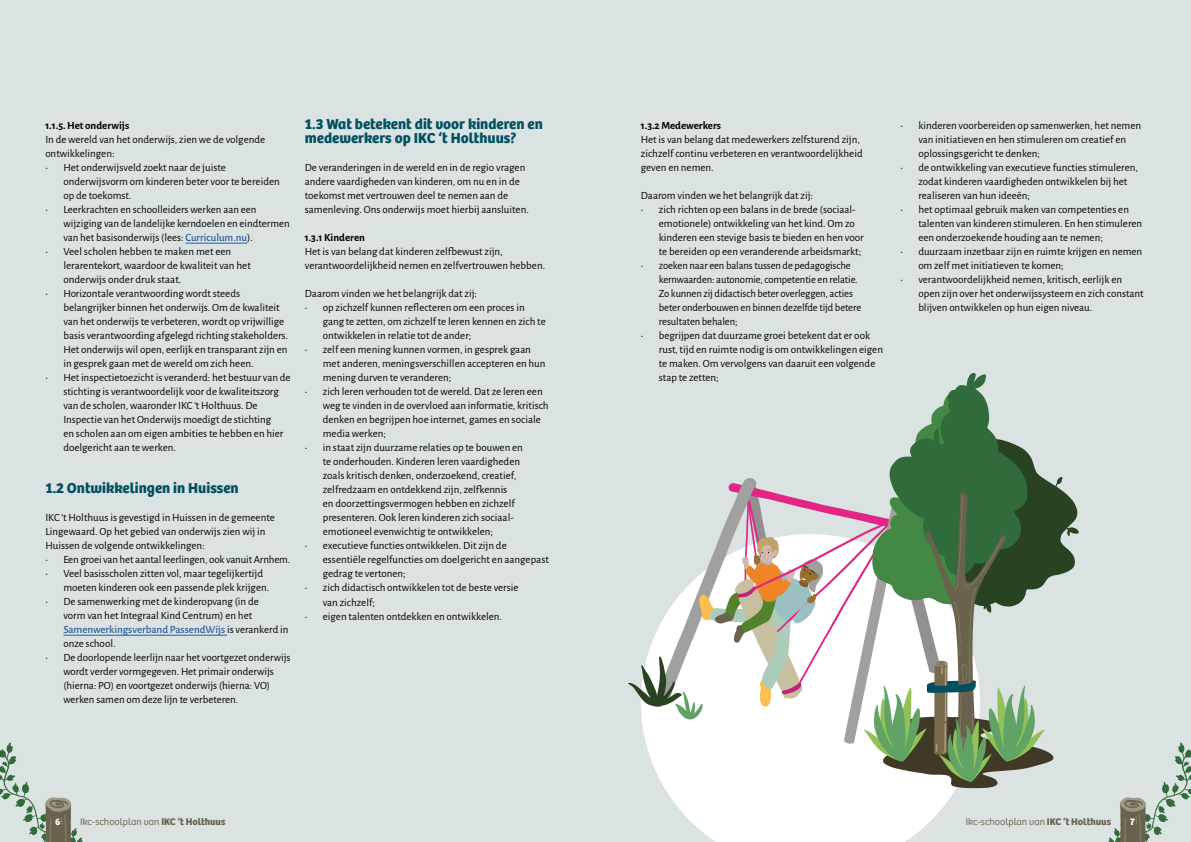
<style>
.page{position:relative;width:1191px;height:842px;background:#dbe2e2}
.page>*{position:absolute;margin:0;border:0;box-sizing:border-box;transform-origin:0 0}
.t1{font:700 15px/14px "Bree";color:#005060}
.t2{font:11px/14px "Alegreya Sans";color:#000}
.t3{font:700 11px "Alegreya Sans";color:#000}
.t4{font:300 10px "Bree";color:#69624d}
.t5{font:700 10px "Bree";color:#fff}
.s1{font-weight:500;color:#275b9b}
.s2{font-weight:700}
</style>
<div class="page">
<svg style="left:665px;top:788px;width:315px;height:54px;fill:#fff"></svg>
<hr style="left:185px;top:243px;width:62px;height:1px;background:#275b9b">
<hr style="left:63px;top:635px;width:164px;height:1px;background:#275b9b">
<svg style="left:628px;top:373px;width:450px;height:415px"></svg>
<svg style="left:1108px;top:742px;width:83px;height:100px"></svg>
<svg style="left:0;top:742px;width:83px;height:100px"></svg>
<p class="t3" style="left:45px;top:118px;width:85px">1.1.5.Het onderwijs</p>
<p class="t2" style="left:45px;top:132px;width:221px">In de wereld van het onderwijs, zien we de volgende ontwikkelingen:</p>
<p class="t2" style="left:63px;top:160px;width:218px;text-indent:-18px">• Het onderwijsveld zoekt naar de juiste onderwijsvorm om kinderen beter voor te bereiden op de toekomst.</p>
<p class="t2" style="left:63px;top:202px;width:228px;text-indent:-18px">• Leerkrachten en schoolleiders werken aan een wijziging van de landelijke kerndoelen en eindtermen van het basisonderwijs (lees: <span class="s1">Curriculum.nu</span>).</p>
<p class="t2" style="left:63px;top:244px;width:189px;text-indent:-18px">• Veel scholen hebben te maken met een lerarentekort, waardoor de kwaliteit van het onderwijs onder druk staat.</p>
<p class="t2" style="left:63px;top:286px;width:226px;text-indent:-18px">• Horizontale verantwoording wordt steeds belangrijker binnen het onderwijs. Om de kwaliteit van het onderwijs te verbeteren, wordt op vrijwillige basis verantwoording afgelegd richting stakeholders.<br>Het onderwijs wil open, eerlijk en transparant zijn en in gesprek gaan met de wereld om zich heen.</p>
<p class="t2" style="left:63px;top:370px;width:229px;text-indent:-18px">• Het inspectietoezicht is veranderd: het bestuur van de stichting is verantwoordelijk voor de kwaliteitszorg van de scholen, waaronder IKC ‘t Holthuus. De Inspectie van het Onderwijs moedigt de stichting<br>en scholen aan om eigen ambities te hebben en hier doelgericht aan te werken.</p>
<h1 class="t1" style="left:45px;top:480px;width:195px">1.2 Ontwikkelingen in Huissen</h1>
<p class="t2" style="left:45px;top:510px;width:231px">IKC ‘t Holthuus is gevestigd in Huissen in de gemeente<br>Lingewaard. Op het gebied van onderwijs zien wij in<br>Huissen de volgende ontwikkelingen:</p>
<p class="t2" style="left:45px;top:552px;width:246px">• Een groei van het aantal leerlingen, ook vanuit Arnhem.</p>
<p class="t2" style="left:63px;top:566px;width:207px;text-indent:-18px">• Veel basisscholen zitten vol, maar tegelijkertijd moeten kinderen ook een passende plek krijgen.</p>
<p class="t2" style="left:63px;top:594px;width:227px;text-indent:-18px">• De samenwerking met de kinderopvang (in de<br>vorm van het Integraal Kind Centrum) en het <span class="s1">Samenwerkingsverband PassendWijs</span> is verankerd in onze school.</p>
<p class="t2" style="left:63px;top:650px;width:229px;text-indent:-18px">• De doorlopende leerlijn naar het voortgezet onderwijs wordt verder vormgegeven. Het primair onderwijs (hierna: PO) en voortgezet onderwijs (hierna: VO) werken samen om deze lijn te verbeteren.</p>
<h1 class="t1" style="left:305px;top:116px;width:239px">1.3 Wat betekent dit voor kinderen en medewerkers op IKC ‘t Holthuus?</h1>
<p class="t2" style="left:305px;top:160px;width:225px">De veranderingen in de wereld en in de regio vragen andere vaardigheden van kinderen, om nu en in de toekomst met vertrouwen deel te nemen aan de samenleving. Ons onderwijs moet hierbij aansluiten.</p>
<p class="t3" style="left:305px;top:230px;width:62px">1.3.1 Kinderen</p>
<p class="t2" style="left:305px;top:244px;width:242px">Het is van belang dat kinderen zelfbewust zijn, verantwoordelijkheid nemen en zelfvertrouwen hebben.</p>
<p class="t2" style="left:305px;top:286px;width:174px">Daarom vinden we het belangrijk dat zij:</p>
<p class="t2" style="left:323px;top:300px;width:224px;text-indent:-18px">• op zichzelf kunnen reflecteren om een proces in gang te zetten, om zichzelf te leren kennen en zich te ontwikkelen in relatie tot de ander;</p>
<p class="t2" style="left:323px;top:342px;width:224px;text-indent:-18px">• zelf een mening kunnen vormen, in gesprek gaan met anderen, meningsverschillen accepteren en hun mening durven te veranderen;</p>
<p class="t2" style="left:323px;top:384px;width:227px;text-indent:-18px">• zich leren verhouden tot de wereld. Dat ze leren een weg te vinden in de overvloed aan informatie, kritisch denken en begrijpen hoe internet, games en sociale media werken;</p>
<p class="t2" style="left:323px;top:440px;width:202px;text-indent:-18px">• in staat zijn duurzame relaties op te bouwen en te onderhouden. Kinderen leren vaardigheden zoals kritisch denken, onderzoekend, creatief, zelfredzaam en ontdekkend zijn, zelfkennis<br>en doorzettingsvermogen hebben en zichzelf presenteren. Ook leren kinderen zich sociaal&shy;emotioneel evenwichtig te ontwikkelen;</p>
<p class="t2" style="left:323px;top:538px;width:228px;text-indent:-18px">• executieve functies ontwikkelen. Dit zijn de essentiële regelfuncties om doelgericht en aangepast gedrag te vertonen;</p>
<p class="t2" style="left:323px;top:580px;width:197px;text-indent:-18px">• zich didactisch ontwikkelen tot de beste versie van zichzelf;</p>
<p class="t2" style="left:305px;top:608px;width:199px">• eigen talenten ontdekken en ontwikkelen.</p>
<p class="t3" style="left:641px;top:118px;width:82px">1.3.2Medewerkers</p>
<p class="t2" style="left:641px;top:132px;width:223px">Het is van belang dat medewerkers zelfsturend zijn, zichzelf continu verbeteren en verantwoordelijkheid geven en nemen.</p>
<p class="t2" style="left:641px;top:188px;width:174px">Daarom vinden we het belangrijk dat zij:</p>
<p class="t2" style="left:659px;top:202px;width:206px;text-indent:-18px">• zich richten op een balans in de brede (sociaal&shy;emotionele) ontwikkeling van het kind. Om zo kinderen een stevige basis te bieden en hen voor te bereiden op een veranderende arbeidsmarkt;</p>
<p class="t2" style="left:659px;top:258px;width:204px;text-indent:-18px">• zoeken naar een balans tussen de pedagogische kernwaarden: autonomie, competentie en relatie.<br>Zo kunnen zij didactisch beter overleggen, acties beter onderbouwen en binnen dezelfde tijd betere resultaten behalen;</p>
<p class="t2" style="left:659px;top:328px;width:226px;text-indent:-18px">• begrijpen dat duurzame groei betekent dat er ook rust, tijd en ruimte nodig is om ontwikkelingen eigen te maken. Om vervolgens van daaruit een volgende stap te zetten;</p>
<p class="t2" style="left:918px;top:118px;width:224px;text-indent:-18px">• kinderen voorbereiden op samenwerken, het nemen van initiatieven en hen stimuleren om creatief en oplossingsgericht te denken;</p>
<p class="t2" style="left:918px;top:160px;width:221px;text-indent:-18px">• de ontwikkeling van executieve functies stimuleren, zodat kinderen vaardigheden ontwikkelen bij het realiseren van hun ideeën;</p>
<p class="t2" style="left:918px;top:202px;width:225px;text-indent:-18px">• het optimaal gebruik maken van competenties en talenten van kinderen stimuleren. En hen stimuleren een onderzoekende houding aan te nemen;</p>
<p class="t2" style="left:918px;top:244px;width:225px;text-indent:-18px">• duurzaam inzetbaar zijn en ruimte krijgen en nemen om zelf met initiatieven te komen;</p>
<p class="t2" style="left:918px;top:272px;width:227px;text-indent:-18px">• verantwoordelijkheid nemen, kritisch, eerlijk en open zijn over het onderwijssysteem en zich constant blijven ontwikkelen op hun eigen niveau.</p>
<p class="t5" style="left:55px;top:813px;width:7px">6</p>
<p class="t4" style="left:80px;top:814px;width:147px">Ikc-schoolplan van <span class="s2">IKC ‘t Holthuus</span></p>
<p class="t4" style="left:965px;top:814px;width:147px">Ikc-schoolplan van <span class="s2">IKC ‘t Holthuus</span></p>
<p class="t5" style="left:1130px;top:813px;width:6px">7</p>
</div>
